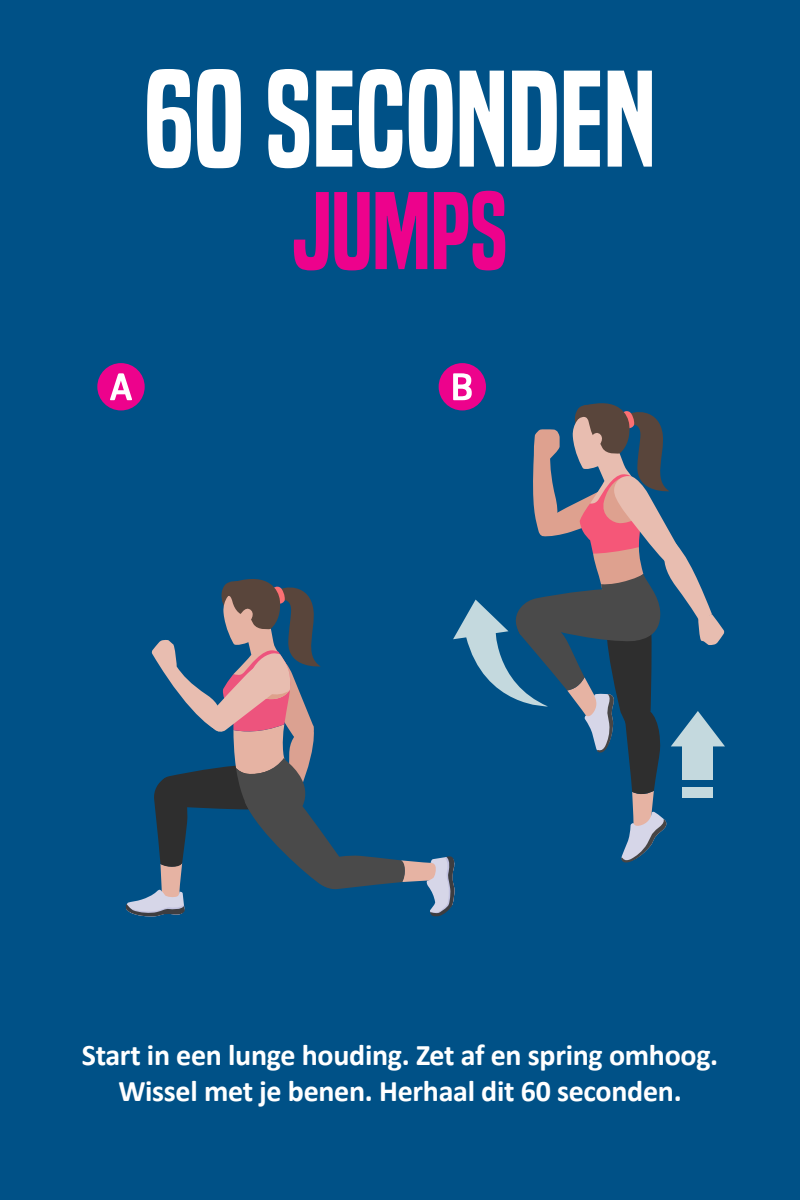
<style>
.page{position:relative;width:800px;height:1200px;background:#005187}
.page>*{position:absolute;margin:0;border:0;box-sizing:border-box;transform-origin:0 0}
.t1{font:126.75px "Built Titling Sb";color:#fff}
.t2{font:101.75px "Built Titling Sb";color:#ed028c}
.t3{font:700 30px "Calibri";letter-spacing:-.01em;color:#fff}
</style>
<div class="page">
<div style="left:439px;top:363px;width:47px;height:47px;background:#ed028c;border-radius:50%"></div>
<div style="left:97px;top:363px;width:48px;height:47px;background:#ed028c;border-radius:50%"></div>
<svg style="left:110px;top:373px;width:615px;height:544px"></svg>
<p class="t1" style="left:144px;top:45px;width:513px">60 SECONDEN</p>
<p class="t2" style="left:292px;top:171px;width:217px">JUMPS</p>
<p class="t3" style="left:82px;top:1034px;width:638px">Start in een lunge houding. Zet af en spring omhoog.</p>
<p class="t3" style="left:118px;top:1070px;width:565px">Wissel met je benen. Herhaal dit 60 seconden.</p>
</div>
